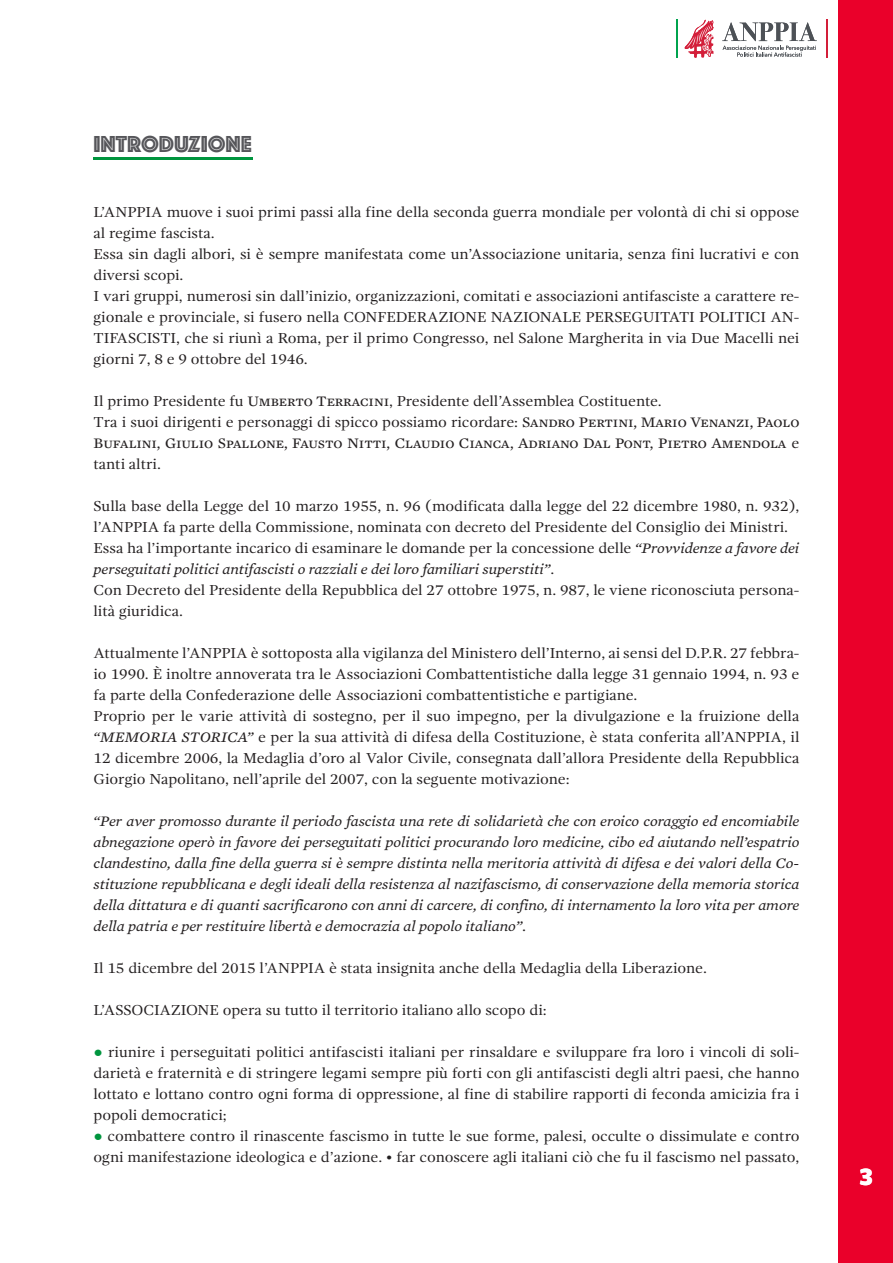
<style>
.page{position:relative;width:893px;height:1263px;background:#fff}
.page>*{position:absolute;margin:0;border:0;box-sizing:border-box;transform-origin:0 0}
.t1{font:24px "Phosphate Inline";color:#56565a}
.t2{font:900 24px "Whitney";color:#fff}
.t3{font:14.85px/21px "Gandhi Serif";letter-spacing:-.005em;color:#231f20;scale:1.06 1}
.t4{font:italic 14.85px/21px "Mercury Text G2";letter-spacing:-.005em;color:#231f20;scale:1.06 1}
.t5{font:14.85px/21px "Mercury Text G2 Roman SC";letter-spacing:-.005em;color:#231f20;text-align:justify;scale:1.06 1}
.s1{font-family:"Mercury Text G2 Roman SC"}
.s2{font-family:"Gandhi Serif"}
.s3{font-family:"Gandhi Serif";font-style:normal}
.s4{font-family:"Mercury Text G2";font-style:italic}
.s5{font-family:"Arial";font-weight:900;color:#00953e}
</style>
<div class="page">
<div style="left:839px;top:0;width:54px;height:1263px;background:#ea002a"></div>
<hr style="left:676px;top:20px;width:2px;height:38px;background:#00a34e">
<hr style="left:826px;top:20px;width:2px;height:38px;background:#d31e39">
<svg style="left:722px;top:22px;width:95px;height:35px"></svg>
<svg style="left:684px;top:20px;width:30px;height:38px"></svg>
<hr style="left:94px;top:157px;width:159px;height:2px;background:#00953e">
<p class="t1" style="left:94px;top:127px;width:160px">INTRODUZIONE</p>
<p class="t3" style="left:94px;top:201px;width:667px">L’ANPPIA muove i suoi primi passi alla fine della seconda guerra mondiale per volontà di chi si oppose al regime fascista.</p>
<p class="t3" style="left:94px;top:243px;width:667px">Essa sin dagli albori, si è sempre manifestata come un’Associazione unitaria, senza fini lucrativi e con diversi scopi.</p>
<p class="t3" style="left:94px;top:285px;width:667px;text-align:justify">I vari gruppi, numerosi sin dall’inizio, organizzazioni, comitati e associazioni antifasciste a carattere re&shy;gionale e provinciale, si fusero nella CONFEDERAZIONE NAZIONALE PERSEGUITATI POLITICI AN-TIFASCISTI, che si riunì a Roma, per il primo Congresso, nel Salone Margherita in via Due Macelli nei giorni 7, 8 e 9 ottobre del 1946.</p>
<p class="t3" style="left:94px;top:390px;width:538px">Il primo Presidente fu <span class="s1">Umberto Terracini</span>, Presidente dell’Assemblea Costituente.</p>
<p class="t5" style="left:94px;top:411px;width:667px"><span class="s2">Tra i suoi dirigenti e personaggi di spicco possiamo ricordare:</span> Sandro Pertini, Mario Venanzi, Paolo Bufalini, Giulio Spallone, Fausto Nitti, Claudio Cianca, Adriano Dal Pont, Pietro Amendola <span class="s2">e tanti altri.</span></p>
<p class="t3" style="left:94px;top:495px;width:667px">Sulla base della Legge del 10 marzo 1955, n. 96 (modificata dalla legge del 22 dicembre 1980, n. 932), l’ANPPIA fa parte della Commissione, nominata con decreto del Presidente del Consiglio dei Ministri.</p>
<p class="t4" style="left:94px;top:537px;width:667px"><span class="s3">Essa ha l’importante incarico di esaminare le domande per la concessione delle</span> “Provvidenze a favore dei perseguitati politici antifascisti o razziali e dei loro familiari superstiti”<span class="s3">.</span></p>
<p class="t3" style="left:94px;top:579px;width:667px">Con Decreto del Presidente della Repubblica del 27 ottobre 1975, n. 987, le viene riconosciuta persona&shy;lità giuridica.</p>
<p class="t3" style="left:94px;top:642px;width:667px;text-align:justify">Attualmente l’ANPPIA è sottoposta alla vigilanza del Ministero dell’Interno, ai sensi del D.P.R. 27 febbra&shy;io 1990. È inoltre annoverata tra le Associazioni Combattentistiche dalla legge 31 gennaio 1994, n. 93 e fa parte della Confederazione delle Associazioni combattentistiche e partigiane.</p>
<p class="t3" style="left:94px;top:705px;width:667px;text-align:justify">Proprio per le varie attività di sostegno, per il suo impegno, per la divulgazione e la fruizione della <span class="s4">“MEMORIA STORICA”</span> e per la sua attività di difesa della Costituzione, è stata conferita all’ANPPIA, il 12 dicembre 2006, la Medaglia d’oro al Valor Civile, consegnata dall’allora Presidente della Repubblica Giorgio Napolitano, nell’aprile del 2007, con la seguente motivazione:</p>
<p class="t4" style="left:94px;top:810px;width:667px;text-align:justify">“Per aver promosso durante il periodo fascista una rete di solidarietà che con eroico coraggio ed encomiabile abnegazione operò in favore dei perseguitati politici procurando loro medicine, cibo ed aiutando nell’espatrio clandestino, dalla fine della guerra si è sempre distinta nella meritoria attività di difesa e dei valori della Co&shy;stituzione repubblicana e degli ideali della resistenza al nazifascismo, di conservazione della memoria storica della dittatura e di quanti sacrificarono con anni di carcere, di confino, di internamento la loro vita per amore della patria e per restituire libertà e democrazia al popolo italiano”.</p>
<p class="t3" style="left:94px;top:957px;width:580px">Il 15 dicembre del 2015 l’ANPPIA è stata insignita anche della Medaglia della Liberazione.</p>
<p class="t3" style="left:94px;top:999px;width:429px">L’ASSOCIAZIONE opera su tutto il territorio italiano allo scopo di:</p>
<p class="t3" style="left:94px;top:1041px;width:667px;text-align:justify"><span class="s5">●</span> riunire i perseguitati politici antifascisti italiani per rinsaldare e sviluppare fra loro i vincoli di soli&shy;darietà e fraternità e di stringere legami sempre più forti con gli antifascisti degli altri paesi, che hanno lottato e lottano contro ogni forma di oppressione, al fine di stabilire rapporti di feconda amicizia fra i popoli democratici;</p>
<p class="t3" style="left:94px;top:1125px;width:667px"><span class="s5">●</span> combattere contro il rinascente fascismo in tutte le sue forme, palesi, occulte o dissimulate e contro ogni manifestazione ideologica e d’azione. • far conoscere agli italiani ciò che fu il fascismo nel passato,</p>
<p class="t2" style="left:859px;top:1162px;width:15px">3</p>
</div>
